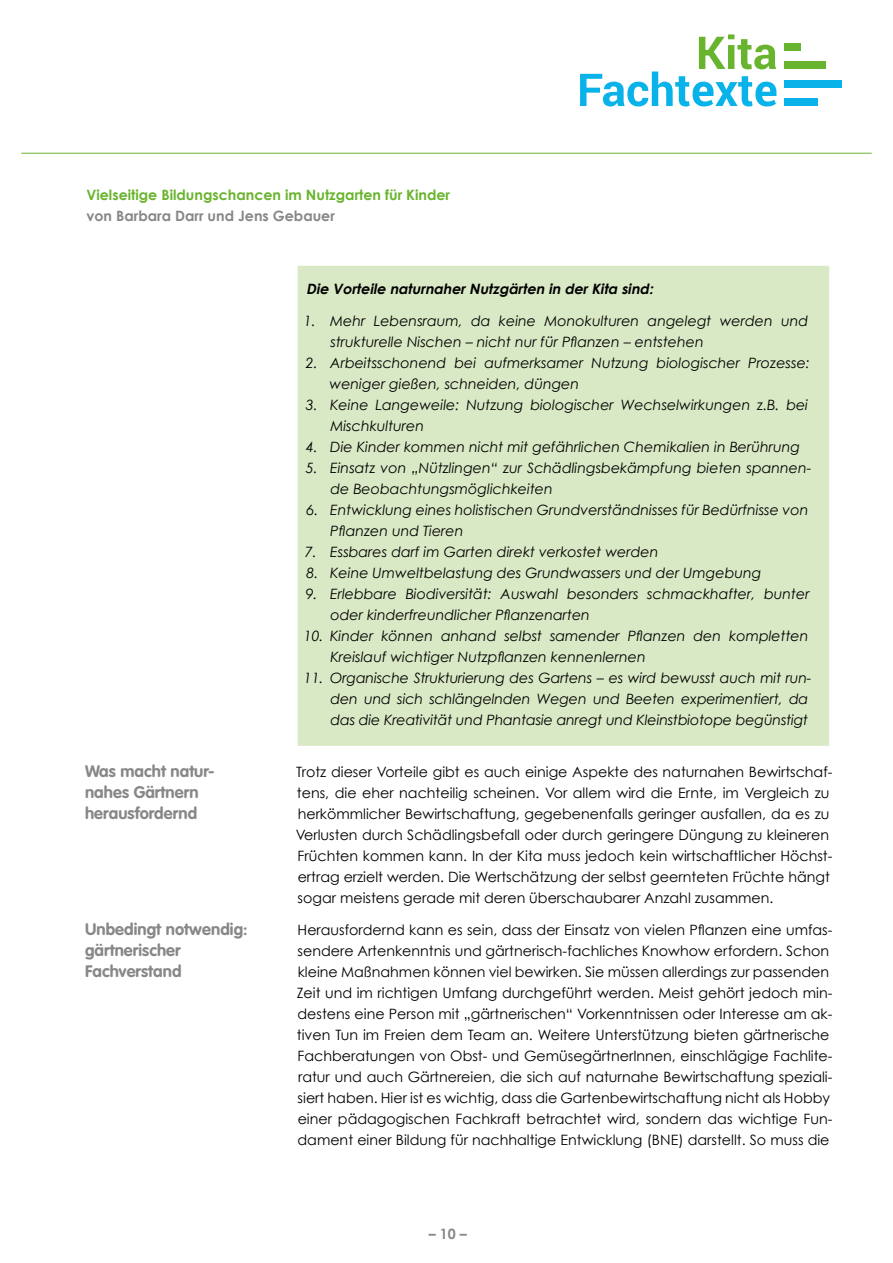
<style>
.page{position:relative;width:893px;height:1263px;background:#fff}
.page>*{position:absolute;margin:0;border:0;box-sizing:border-box;transform-origin:0 0}
.t1{font:700 16.5px/21px "VAG Rounded";letter-spacing:.005em;color:#878787}
.t2{font:14.25px/21px "Century Gothic";color:#000}
.t3{font:italic 14.25px/21px "Century Gothic";color:#000}
.t4{font:700 14.25px "Century Gothic";color:#69b42e}
.t5{font:italic 700 14.25px "Century Gothic";color:#000}
.t6{font:700 14.25px "Century Gothic";color:#878787}
</style>
<div class="page">
<hr style="left:21px;top:153px;width:851px;height:1px;background:#69b42e">
<svg style="left:580px;top:34px;width:196px;height:72px"></svg>
<div style="left:784px;top:61px;width:42px;height:8px;background:#68b42e"></div>
<div style="left:784px;top:43px;width:17px;height:8px;background:#68b42e"></div>
<div style="left:784px;top:80px;width:58px;height:8px;background:#09b3e9"></div>
<div style="left:784px;top:98px;width:33px;height:8px;background:#09b3e9"></div>
<div style="left:298px;top:266px;width:531px;height:480px;background:#dae9c5"></div>
<p class="t4" style="left:86px;top:186px;width:365px">Vielseitige Bildungschancen im Nutzgarten für Kinder</p>
<p class="t6" style="left:86px;top:207px;width:250px">von Barbara Darr und Jens Gebauer</p>
<p class="t1" style="left:85px;top:761px;width:131px">Was macht natur&shy;nahes Gärtnern herausfordernd</p>
<p class="t1" style="left:85px;top:919px;width:164px">Unbedingt notwendig: gärtnerischer<br>Fachverstand</p>
<p class="t5" style="left:306px;top:280px;width:351px">Die Vorteile naturnaher Nutzgärten in der Kita sind:</p>
<p class="t3" style="left:331px;top:310px;width:479px;text-indent:-27px">1. Mehr Lebensraum, da keine Monokulturen angelegt werden und strukturelle Nischen – nicht nur für Pflanzen – entstehen</p>
<p class="t3" style="left:329px;top:352px;width:482px;text-indent:-24px">2. Arbeitsschonend bei aufmerksamer Nutzung biologischer Prozesse: weniger gießen, schneiden, düngen</p>
<p class="t3" style="left:330px;top:394px;width:479px;text-indent:-24px">3. Keine Langeweile: Nutzung biologischer Wechselwirkungen z.B. bei<br>Mischkulturen</p>
<p class="t3" style="left:306px;top:436px;width:495px">4. Die Kinder kommen nicht mit gefährlichen Chemikalien in Berührung</p>
<p class="t3" style="left:330px;top:457px;width:483px;text-indent:-25px">5. Einsatz von „Nützlingen“ zur Schädlingsbekämpfung bieten spannen&shy;de Beobachtungsmöglichkeiten</p>
<p class="t3" style="left:330px;top:499px;width:480px;text-indent:-24px">6. Entwicklung eines holistischen Grundverständnisses für Bedürfnisse von<br>Pflanzen und Tieren</p>
<p class="t3" style="left:305px;top:541px;width:355px">7. Essbares darf im Garten direkt verkostet werden</p>
<p class="t3" style="left:307px;top:562px;width:456px">8. Keine Umweltbelastung des Grundwassers und der Umgebung</p>
<p class="t3" style="left:330px;top:583px;width:481px;text-indent:-25px">9. Erlebbare Biodiversität: Auswahl besonders schmackhafter, bunter oder kinderfreundlicher Pflanzenarten</p>
<p class="t3" style="left:330px;top:625px;width:480px;text-indent:-27px">10. Kinder können anhand selbst samender Pflanzen den kompletten<br>Kreislauf wichtiger Nutzpflanzen kennenlernen</p>
<p class="t3" style="left:330px;top:667px;width:483px;text-indent:-27px">11. Organische Strukturierung des Gartens – es wird bewusst auch mit run&shy;den und sich schlängelnden Wegen und Beeten experimentiert, da das die Kreativität und Phantasie anregt und Kleinstbiotope begünstigt</p>
<p class="t2" style="left:296px;top:761px;width:538px">Trotz dieser Vorteile gibt es auch einige Aspekte des naturnahen Bewirtschaf&shy;tens, die eher nachteilig scheinen. Vor allem wird die Ernte, im Vergleich zu herkömmlicher Bewirtschaftung, gegebenenfalls geringer ausfallen, da es zu Verlusten durch Schädlingsbefall oder durch geringere Düngung zu kleineren Früchten kommen kann. In der Kita muss jedoch kein wirtschaftlicher Höchst&shy;ertrag erzielt werden. Die Wertschätzung der selbst geernteten Früchte hängt sogar meistens gerade mit deren überschaubarer Anzahl zusammen.</p>
<p class="t2" style="left:297px;top:919px;width:537px">Herausfordernd kann es sein, dass der Einsatz von vielen Pflanzen eine umfas&shy;sendere Artenkenntnis und gärtnerisch-fachliches Knowhow erfordern. Schon kleine Maßnahmen können viel bewirken. Sie müssen allerdings zur passenden Zeit und im richtigen Umfang durchgeführt werden. Meist gehört jedoch min&shy;destens eine Person mit „gärtnerischen“ Vorkenntnissen oder Interesse am ak&shy;tiven Tun im Freien dem Team an. Weitere Unterstützung bieten gärtnerische Fachberatungen von Obst- und GemüsegärtnerInnen, einschlägige Fachlite&shy;ratur und auch Gärtnereien, die sich auf naturnahe Bewirtschaftung speziali&shy;siert haben. Hier ist es wichtig, dass die Gartenbewirtschaftung nicht als Hobby einer pädagogischen Fachkraft betrachtet wird, sondern das wichtige Fun&shy;dament einer Bildung für nachhaltige Entwicklung (BNE) darstellt. So muss die</p>
<p class="t6" style="left:429px;top:1225px;width:40px">– 10 –</p>
</div>
